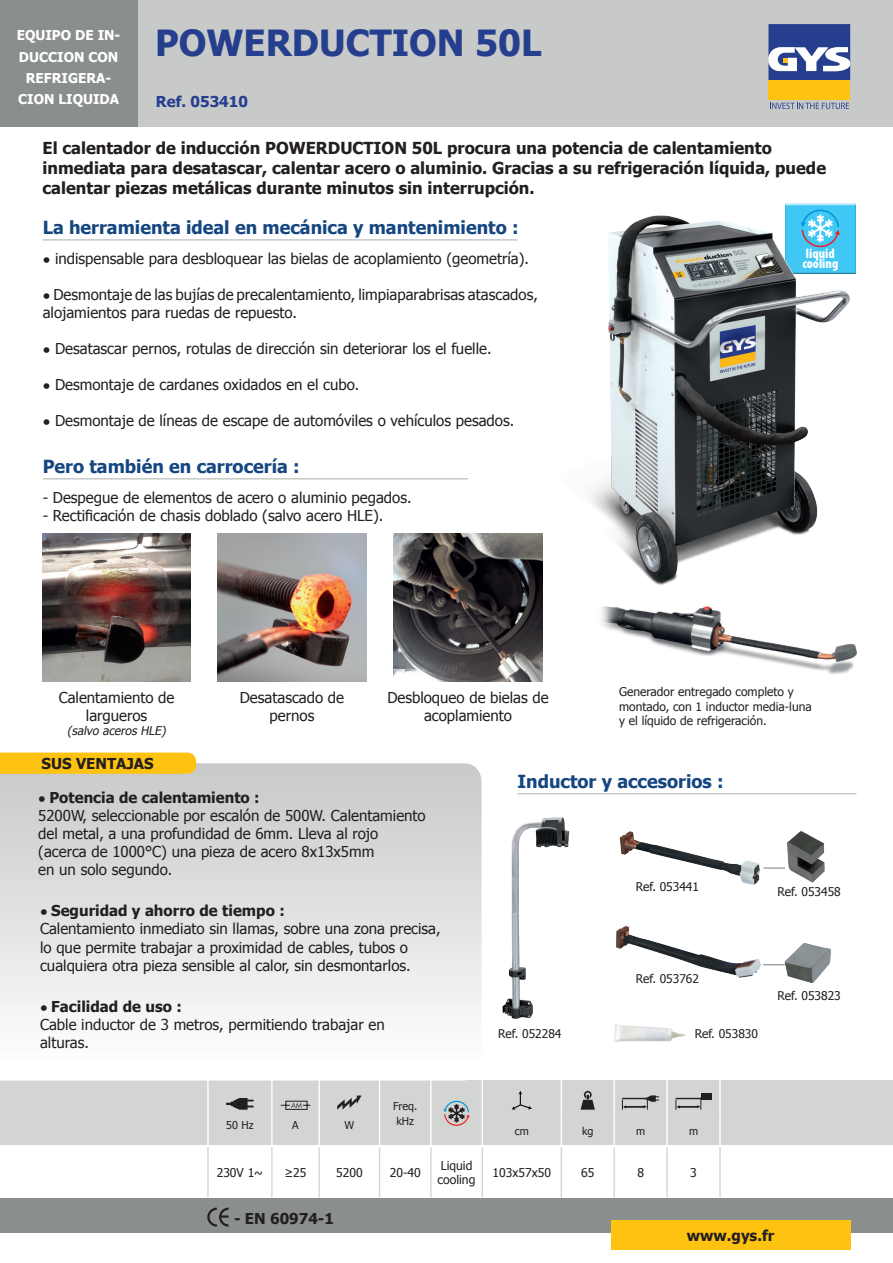
<style>
.page{position:relative;width:893px;height:1263px;background:#fff}
.page>*{position:absolute;margin:0;border:0;box-sizing:border-box;transform-origin:0 0}
.t1{font:700 36px "Tahoma";color:#253f8e}
.t2{font:700 18px "Tahoma";color:#154680}
.t3{font:700 16.5px/19.8px "Tahoma";color:#231f20}
.t4{font:15px/18px "Tahoma";color:#231f20}
.t5{font:700 15px "Tahoma";color:#231f20}
.t6{font:700 15px "Tahoma";color:#253f8e}
.t7{font:700 13.5px/21px "Tahoma";color:#fff;text-align:center}
.t8{font:900 condensed 13.5px/10.5px "Myriad Pro";color:#fff}
.t9{font:12.15px/14.5px "Tahoma";color:#231f20}
.t10{font:12px/14.4px "Tahoma";color:#231f20}
.t11{font:italic 12px "Tahoma";color:#231f20}
.t12{font:10.8px "Tahoma";color:#231f20}
.s1{font-weight:700;font-size:12px}
.s2{font-weight:700}
</style>
<div class="page">
<div style="left:0;top:1080px;width:893px;height:65px;background:#d3d5d3"></div>
<svg style="left:380px;top:1147px;width:181px;height:50px"></svg>
<hr style="left:271px;top:1079px;width:2px;height:36px;background:#fff">
<hr style="left:318px;top:1079px;width:2px;height:36px;background:#fff">
<hr style="left:379px;top:1079px;width:1px;height:36px;background:#fff">
<hr style="left:430px;top:1079px;width:2px;height:36px;background:#fff">
<hr style="left:482px;top:1079px;width:1px;height:36px;background:#fff">
<hr style="left:561px;top:1079px;width:1px;height:36px;background:#fff">
<hr style="left:271px;top:1115px;width:2px;height:32px;background:#fff">
<hr style="left:318px;top:1115px;width:2px;height:32px;background:#fff">
<hr style="left:379px;top:1115px;width:1px;height:32px;background:#fff">
<hr style="left:430px;top:1115px;width:2px;height:32px;background:#fff">
<hr style="left:482px;top:1115px;width:1px;height:32px;background:#fff">
<hr style="left:561px;top:1115px;width:1px;height:32px;background:#fff">
<hr style="left:271px;top:1147px;width:2px;height:50px;background:#d3d5d3">
<hr style="left:318px;top:1147px;width:2px;height:50px;background:#d3d5d3">
<hr style="left:379px;top:1147px;width:1px;height:50px;background:#d3d5d3">
<hr style="left:430px;top:1147px;width:2px;height:50px;background:#d3d5d3">
<hr style="left:207px;top:1079px;width:2px;height:36px;background:#fff">
<hr style="left:207px;top:1115px;width:2px;height:32px;background:#fff">
<hr style="left:207px;top:1147px;width:2px;height:50px;background:#d3d5d3">
<hr style="left:482px;top:1147px;width:1px;height:50px;background:#d3d5d3">
<hr style="left:561px;top:1147px;width:1px;height:50px;background:#d3d5d3">
<hr style="left:613px;top:1147px;width:2px;height:50px;background:#d3d5d3">
<hr style="left:666px;top:1147px;width:2px;height:50px;background:#d3d5d3">
<hr style="left:719px;top:1147px;width:2px;height:50px;background:#d3d5d3">
<hr style="left:613px;top:1079px;width:2px;height:36px;background:#fff">
<hr style="left:666px;top:1079px;width:2px;height:36px;background:#fff">
<hr style="left:719px;top:1079px;width:2px;height:36px;background:#fff">
<hr style="left:613px;top:1115px;width:2px;height:32px;background:#fff">
<hr style="left:666px;top:1115px;width:2px;height:32px;background:#fff">
<hr style="left:719px;top:1115px;width:2px;height:32px;background:#fff">
<svg style="left:226px;top:1098px;width:28px;height:12px"></svg>
<svg style="left:280px;top:1100px;width:31px;height:10px"></svg>
<svg style="left:337px;top:1095px;width:24px;height:15px"></svg>
<svg style="left:443px;top:1100px;width:27px;height:26px"></svg>
<svg style="left:511px;top:1090px;width:21px;height:20px"></svg>
<svg style="left:581px;top:1091px;width:14px;height:19px"></svg>
<svg style="left:622px;top:1095px;width:37px;height:15px"></svg>
<svg style="left:675px;top:1097px;width:27px;height:13px"></svg>
<div style="left:701px;top:1093px;width:10px;height:6px;background:#231f20"></div>
<div style="left:137px;top:0;width:756px;height:127px;background:#c8c9c9"></div>
<div style="left:0;top:1198px;width:893px;height:34px;background:#8b8e8f"></div>
<div style="left:768px;top:81px;width:82px;height:19px;background:#fec210"></div>
<svg style="left:768px;top:24px;width:82px;height:57px;background:#6475a9"></svg>
<svg style="left:770px;top:103px;width:79px;height:6px"></svg>
<div style="left:0;top:0;width:137px;height:127px;background:#8b8e8f"></div>
<svg style="left:207px;top:1207px;width:22px;height:20px"></svg>
<div style="left:611px;top:1220px;width:239px;height:30px;background:#fec210"></div>
<svg style="left:0;top:763px;width:482px;height:253px;background:#dddede"></svg>
<div style="left:783px;top:201px;width:73px;height:5px;background:#fff;opacity:.75"></div>
<div style="left:783px;top:205px;width:73px;height:70px;background:#40c7f4"></div>
<img style="left:590px;top:209px;width:265px;height:376px">
<img style="left:601px;top:606px;width:256px;height:68px">
<img style="left:619px;top:831px;width:141px;height:54px">
<img style="left:787px;top:831px;width:38px;height:52px">
<hr style="left:763px;top:867px;width:22px;height:2px;background:#939598">
<img style="left:616px;top:926px;width:148px;height:52px">
<img style="left:778px;top:943px;width:53px;height:40px">
<svg style="left:763px;top:964px;width:22px;height:1px"></svg>
<img style="left:502px;top:817px;width:68px;height:202px">
<img style="left:613px;top:1024px;width:72px;height:18px">
<svg style="left:0;top:752px;width:196px;height:22px;background:#fdc319"></svg>
<hr style="left:43px;top:239px;width:474px;height:2px;background:#c8c9c9">
<hr style="left:43px;top:478px;width:425px;height:1px;background:#c8c9c9">
<img style="left:43px;top:534px;width:148px;height:148px">
<img style="left:218px;top:534px;width:148px;height:148px">
<img style="left:394px;top:534px;width:148px;height:148px">
<hr style="left:517px;top:793px;width:339px;height:1px;background:#c8c9c9">
<p class="t7" style="left:17px;top:24px;width:105px">EQUIPO DE IN-<br>DUCCION CON<br>REFRIGERA-<br>CION LIQUIDA</p>
<h1 class="t1" style="left:155px;top:18px;width:388px">POWERDUCTION 50L</h1>
<p class="t6" style="left:156px;top:91px;width:93px">Ref. 053410</p>
<p class="t3" style="left:43px;top:137px;width:785px">El calentador de inducción POWERDUCTION 50L procura una potencia de calentamiento inmediata para desatascar, calentar acero o aluminio. Gracias a su refrigeración líquida, puede calentar piezas metálicas durante minutos sin interrupción.</p>
<p class="t2" style="left:43px;top:215px;width:477px">La herramienta ideal en mecánica y mantenimiento :</p>
<p class="t4" style="left:43px;top:249px;width:488px"><span class="s1">•</span> indispensable para desbloquear las bielas de acoplamiento (geometría).</p>
<p class="t4" style="left:43px;top:285px;width:497px"><span class="s1">•</span> Desmontaje de las bujías de precalentamiento, limpiaparabrisas atascados, alojamientos para ruedas de repuesto.</p>
<p class="t4" style="left:43px;top:339px;width:450px"><span class="s1">•</span> Desatascar pernos, rotulas de dirección sin deteriorar los el fuelle.</p>
<p class="t4" style="left:43px;top:375px;width:318px"><span class="s1">•</span> Desmontaje de cardanes oxidados en el cubo.</p>
<p class="t4" style="left:43px;top:411px;width:473px"><span class="s1">•</span> Desmontaje de líneas de escape de automóviles o vehículos pesados.</p>
<p class="t2" style="left:43px;top:454px;width:258px">Pero también en carrocería :</p>
<p class="t4" style="left:43px;top:488px;width:370px">- Despegue de elementos de acero o aluminio pegados.</p>
<p class="t4" style="left:43px;top:506px;width:342px">- Rectificación de chasis doblado (salvo acero HLE).</p>
<p class="t4" style="left:59px;top:687px;width:117px;text-align:center">Calentamiento de largueros</p>
<p class="t11" style="left:67px;top:723px;width:103px">(salvo aceros HLE)</p>
<p class="t5" style="left:42px;top:753px;width:114px">SUS VENTAJAS</p>
<p class="t4" style="left:240px;top:687px;width:106px;text-align:center">Desatascado de pernos</p>
<p class="t4" style="left:387px;top:687px;width:163px;text-align:center">Desbloqueo de bielas de acoplamiento</p>
<p class="t8" style="left:802px;top:248px;width:37px">liquid cooling</p>
<p class="t10" style="left:619px;top:684px;width:194px">Generador entregado completo y montado, con 1 inductor media-luna y el líquido de refrigeración.</p>
<p class="t4" style="left:38px;top:788px;width:389px"><span class="s1">•</span> <span class="s2">Potencia de calentamiento :<br></span>5200W, seleccionable por escalón de 500W. Calentamiento del metal, a una profundidad de 6mm. Lleva al rojo (acerca de 1000°C) una pieza de acero 8x13x5mm<br>en un solo segundo.</p>
<p class="t4" style="left:40px;top:901px;width:402px"><span class="s1">•</span> <span class="s2">Seguridad y ahorro de tiempo :<br></span>Calentamiento inmediato sin llamas, sobre una zona precisa, lo que permite trabajar a proximidad de cables, tubos o cualquiera otra pieza sensible al calor, sin desmontarlos.</p>
<p class="t4" style="left:40px;top:996px;width:346px"><span class="s1">•</span> <span class="s2">Facilidad de uso :<br></span>Cable inductor de 3 metros, permitiendo trabajar en alturas.</p>
<p class="t2" style="left:517px;top:769px;width:208px">Inductor y accesorios :</p>
<p class="t10" style="left:636px;top:879px;width:65px">Ref. 053441</p>
<p class="t10" style="left:778px;top:884px;width:65px">Ref. 053458</p>
<p class="t10" style="left:636px;top:971px;width:65px">Ref. 053762</p>
<p class="t10" style="left:498px;top:1026px;width:65px">Ref. 052284</p>
<p class="t10" style="left:695px;top:1026px;width:65px">Ref. 053830</p>
<p class="t10" style="left:778px;top:987px;width:65px">Ref. 053823</p>
<p class="t12" style="left:393px;top:1098px;width:26px">Freq.</p>
<p class="t12" style="left:226px;top:1117px;width:29px">50 Hz</p>
<p class="t12" style="left:292px;top:1117px;width:8px">A</p>
<p class="t12" style="left:344px;top:1117px;width:11px">W</p>
<p class="t12" style="left:396px;top:1114px;width:19px">kHz</p>
<p class="t12" style="left:515px;top:1124px;width:16px">cm</p>
<p class="t12" style="left:582px;top:1124px;width:13px">kg</p>
<p class="t12" style="left:636px;top:1124px;width:11px">m</p>
<p class="t12" style="left:689px;top:1124px;width:11px">m</p>
<p class="t9" style="left:217px;top:1165px;width:48px">230V 1~</p>
<p class="t9" style="left:284px;top:1165px;width:24px">≥25</p>
<p class="t9" style="left:336px;top:1165px;width:28px">5200</p>
<p class="t9" style="left:390px;top:1165px;width:32px">20-40</p>
<p class="t9" style="left:438px;top:1157px;width:39px">Liquid cooling</p>
<p class="t9" style="left:493px;top:1165px;width:60px">103x57x50</p>
<p class="t9" style="left:581px;top:1165px;width:15px">65</p>
<p class="t9" style="left:637px;top:1165px;width:8px">8</p>
<p class="t9" style="left:690px;top:1165px;width:8px">3</p>
<p class="t5" style="left:234px;top:1208px;width:101px">- EN 60974-1</p>
<p class="t5" style="left:687px;top:1225px;width:89px">www.gys.fr</p>
</div>
